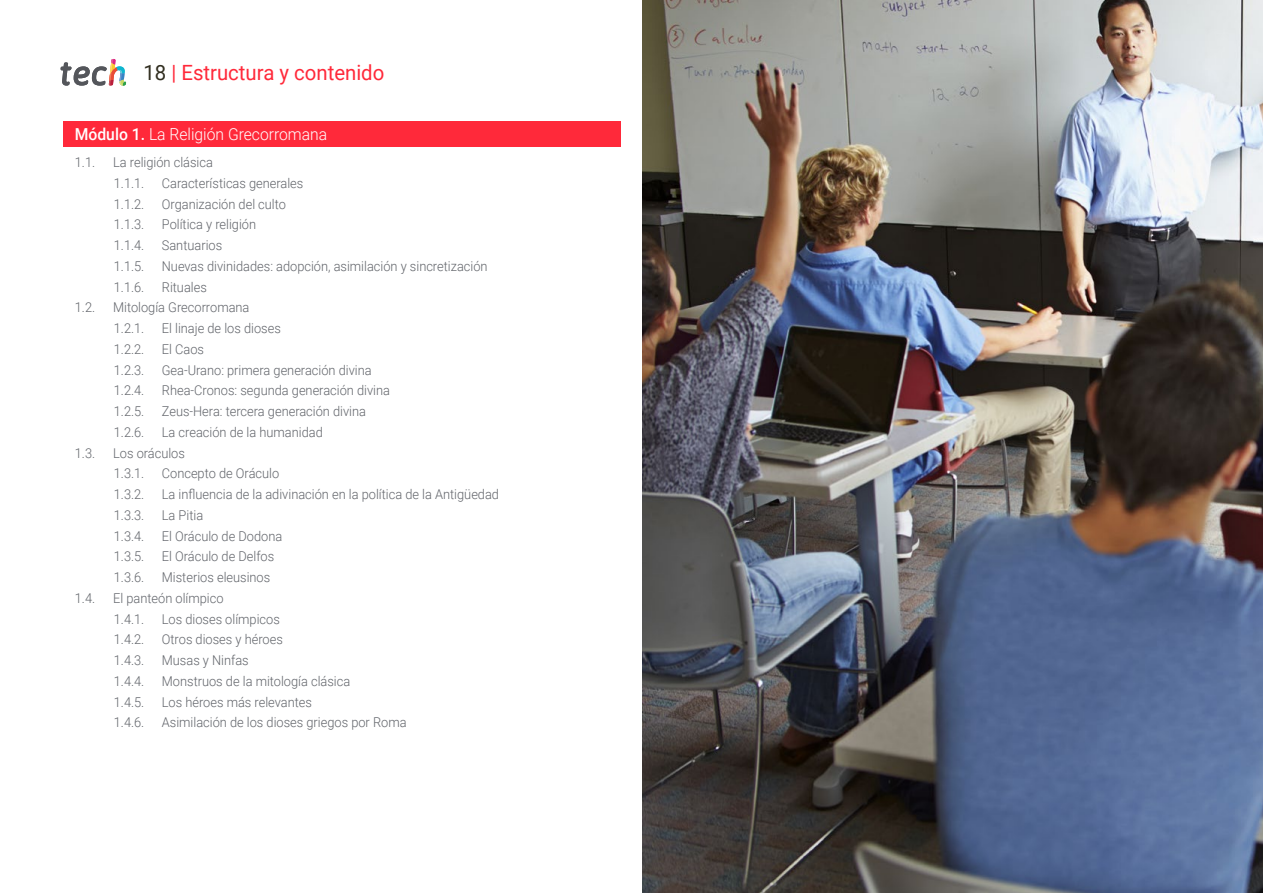
<style>
.page{position:relative;width:1263px;height:893px;background:#fff}
.page>*{position:absolute;margin:0;border:0;box-sizing:border-box;transform-origin:0 0}
.t1{font:21px "Roboto";color:#ff293a}
.t2{font:300 16.5px "Roboto";color:#fff;scale:.95 1}
.t3{font:300 13.5px/20.7px "Roboto";color:#61646a;scale:.95 1}
.s1{color:#312e20}
.s2{font-weight:500}
</style>
<div class="page">
<img style="left:642px;top:0;width:621px;height:893px">
<div style="left:64px;top:121px;width:557px;height:25px;background:#ff293a"></div>
<svg style="left:61px;top:59px;width:65px;height:27px"></svg>
<h1 class="t1" style="left:144px;top:57px;width:242px"><span class="s1">18</span> | Estructura y contenido</h1>
<p class="t2" style="left:75px;top:123px;width:267px"><span class="s2">Módulo 1.</span> La Religión Grecorromana</p>
<p class="t3" style="left:75px;top:151px;width:23px">1.1.</p>
<p class="t3" style="left:113px;top:151px;width:107px">La religión clásica<br>1.1.1.</p>
<p class="t3" style="left:162px;top:172px;width:151px">Características generales</p>
<p class="t3" style="left:114px;top:193px;width:34px">1.1.2.</p>
<p class="t3" style="left:162px;top:193px;width:132px">Organización del culto</p>
<p class="t3" style="left:114px;top:214px;width:34px">1.1.3.</p>
<p class="t3" style="left:162px;top:214px;width:101px">Política y religión</p>
<p class="t3" style="left:114px;top:234px;width:34px">1.1.4.</p>
<p class="t3" style="left:162px;top:234px;width:65px">Santuarios</p>
<p class="t3" style="left:114px;top:255px;width:34px">1.1.5.</p>
<p class="t3" style="left:162px;top:255px;width:344px">Nuevas divinidades: adopción, asimilación y sincretización</p>
<p class="t3" style="left:114px;top:276px;width:34px">1.1.6.</p>
<p class="t3" style="left:162px;top:276px;width:49px">Rituales</p>
<p class="t3" style="left:75px;top:297px;width:23px">1.2.</p>
<p class="t3" style="left:113px;top:297px;width:145px">Mitología Grecorromana<br>1.2.1.</p>
<p class="t3" style="left:162px;top:317px;width:127px">El linaje de los dioses</p>
<p class="t3" style="left:114px;top:338px;width:34px">1.2.2.</p>
<p class="t3" style="left:162px;top:338px;width:46px">El Caos</p>
<p class="t3" style="left:114px;top:359px;width:34px">1.2.3.</p>
<p class="t3" style="left:162px;top:359px;width:222px">Gea-Urano: primera generación divina</p>
<p class="t3" style="left:114px;top:380px;width:34px">1.2.4.</p>
<p class="t3" style="left:162px;top:380px;width:242px">Rhea-Cronos: segunda generación divina</p>
<p class="t3" style="left:114px;top:400px;width:34px">1.2.5.</p>
<p class="t3" style="left:162px;top:400px;width:216px">Zeus-Hera: tercera generación divina</p>
<p class="t3" style="left:114px;top:421px;width:34px">1.2.6.</p>
<p class="t3" style="left:162px;top:421px;width:171px">La creación de la humanidad</p>
<p class="t3" style="left:75px;top:442px;width:23px">1.3.</p>
<p class="t3" style="left:113px;top:442px;width:77px">Los oráculos<br>1.3.1.</p>
<p class="t3" style="left:162px;top:463px;width:125px">Concepto de Oráculo</p>
<p class="t3" style="left:114px;top:483px;width:34px">1.3.2.</p>
<p class="t3" style="left:162px;top:483px;width:356px">La influencia de la adivinación en la política de la Antigüedad</p>
<p class="t3" style="left:114px;top:504px;width:34px">1.3.3.</p>
<p class="t3" style="left:162px;top:504px;width:45px">La Pitia</p>
<p class="t3" style="left:114px;top:525px;width:34px">1.3.4.</p>
<p class="t3" style="left:162px;top:525px;width:128px">El Oráculo de Dodona</p>
<p class="t3" style="left:114px;top:546px;width:34px">1.3.5.</p>
<p class="t3" style="left:162px;top:546px;width:120px">El Oráculo de Delfos</p>
<p class="t3" style="left:114px;top:566px;width:34px">1.3.6.</p>
<p class="t3" style="left:162px;top:566px;width:116px">Misterios eleusinos</p>
<p class="t3" style="left:75px;top:587px;width:23px">1.4.</p>
<p class="t3" style="left:113px;top:587px;width:118px">El panteón olímpico<br>1.4.1.</p>
<p class="t3" style="left:162px;top:608px;width:126px">Los dioses olímpicos</p>
<p class="t3" style="left:114px;top:629px;width:34px">1.4.2.</p>
<p class="t3" style="left:162px;top:629px;width:129px">Otros dioses y héroes</p>
<p class="t3" style="left:114px;top:649px;width:34px">1.4.3.</p>
<p class="t3" style="left:162px;top:649px;width:93px">Musas y Ninfas</p>
<p class="t3" style="left:114px;top:670px;width:34px">1.4.4.</p>
<p class="t3" style="left:162px;top:670px;width:200px">Monstruos de la mitología clásica</p>
<p class="t3" style="left:114px;top:691px;width:34px">1.4.5.</p>
<p class="t3" style="left:162px;top:691px;width:160px">Los héroes más relevantes</p>
<p class="t3" style="left:114px;top:712px;width:34px">1.4.6.</p>
<p class="t3" style="left:162px;top:712px;width:259px">Asimilación de los dioses griegos por Roma</p>
</div>
